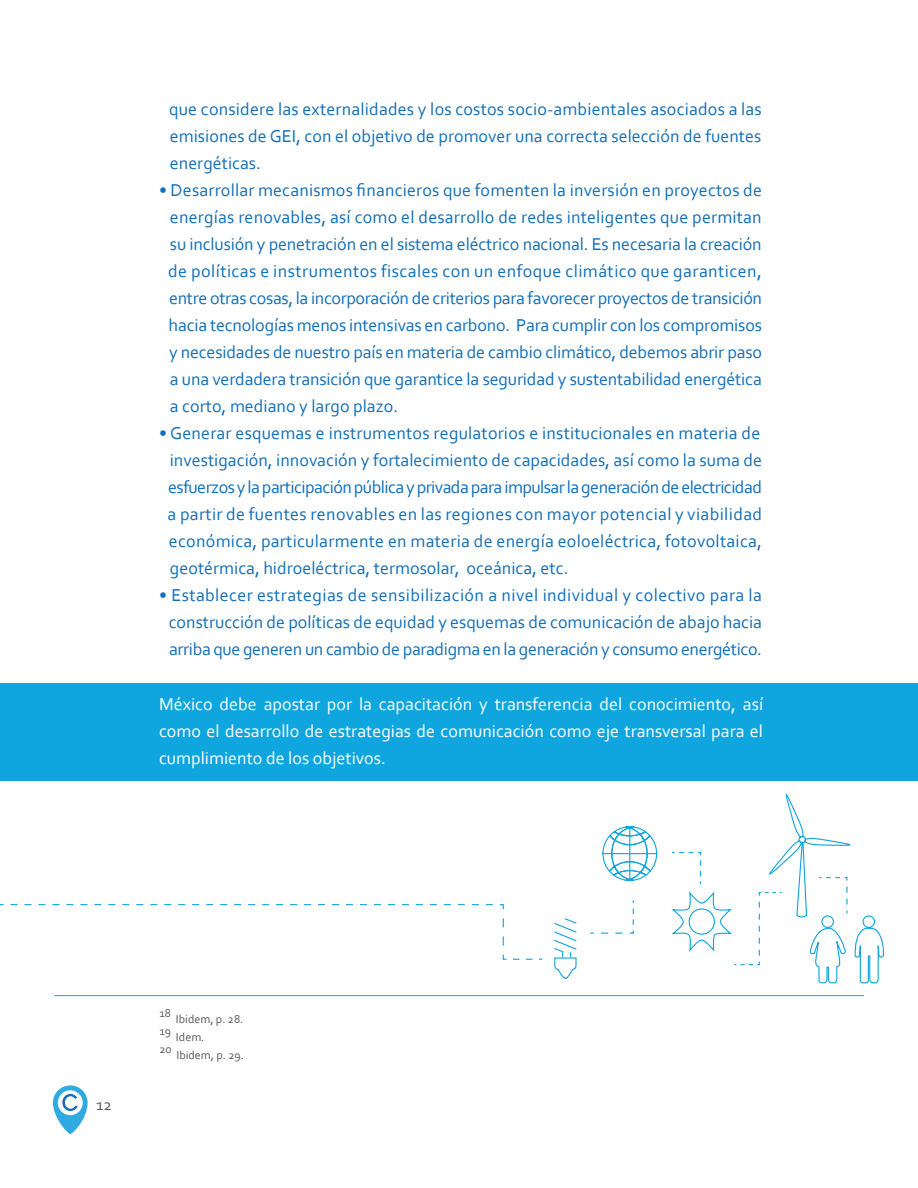
<style>
.page{position:relative;width:918px;height:1188px;background:#fff}
.page>*{position:absolute;margin:0;border:0;box-sizing:border-box;transform-origin:0 0}
.t1{font:18px "Corbel";color:#136fb8}
.t2{font:18px/27px "Corbel";color:#fff;text-align:justify}
.t3{font:18px "Corbel";letter-spacing:-.02em;color:#136fb8}
.t4{font:18px "Corbel";letter-spacing:.02em;color:#136fb8}
.t5{font:18px "Corbel";letter-spacing:-.03em;color:#136fb8}
.t6{font:18px "Corbel";letter-spacing:.025em;color:#136fb8}
.t7{font:16.5px "Corbel";color:#57585a}
.t8{font:12px "Corbel";color:#57585a}
.s1{font-family:"Drugs";font-size:28.95px;color:#30abe1}
</style>
<div class="page">
<svg style="left:53px;top:1085px;width:35px;height:49px"></svg>
<div style="left:58px;top:1090px;width:25px;height:25px;background:#fff;border-radius:50%"></div>
<svg style="left:62px;top:1093px;width:16px;height:18px"></svg>
<hr style="left:54px;top:995px;width:810px;height:1px;background:#0fa5df">
<div style="left:0;top:683px;width:918px;height:97px;background:#0fa5df"></div>
<svg style="left:0;top:904px;width:543px;height:56px"></svg>
<svg style="left:602px;top:826px;width:56px;height:56px"></svg>
<svg style="left:554px;top:918px;width:23px;height:61px"></svg>
<svg style="left:590px;top:900px;width:44px;height:34px"></svg>
<svg style="left:671px;top:793px;width:213px;height:191px"></svg>
<p class="t1" style="left:169px;top:98px;width:594px">que considere las externalidades y los costos socio-ambientales asociados a las</p>
<p class="t1" style="left:170px;top:125px;width:593px">emisiones de GEI, con el objetivo de promover una correcta selección de fuentes</p>
<p class="t1" style="left:170px;top:152px;width:93px">energéticas.</p>
<p class="t1" style="left:159px;top:179px;width:604px">• Desarrollar mecanismos financieros que fomenten la inversión en proyectos de</p>
<p class="t1" style="left:170px;top:206px;width:593px">energías renovables, así como el desarrollo de redes inteligentes que permitan</p>
<p class="t1" style="left:170px;top:233px;width:593px">su inclusión y penetración en el sistema eléctrico nacional. Es necesaria la creación</p>
<p class="t6" style="left:168px;top:260px;width:595px">de políticas e instrumentos fiscales con un enfoque climático que garanticen,</p>
<p class="t3" style="left:169px;top:287px;width:594px">entre otras cosas, la incorporación de criterios para favorecer proyectos de transición</p>
<p class="t1" style="left:169px;top:314px;width:595px">hacia tecnologías menos intensivas en carbono. Para cumplir con los compromisos</p>
<p class="t1" style="left:169px;top:341px;width:594px">y necesidades de nuestro país en materia de cambio climático, debemos abrir paso</p>
<p class="t1" style="left:170px;top:368px;width:593px">a una verdadera transición que garantice la seguridad y sustentabilidad energética</p>
<p class="t1" style="left:170px;top:395px;width:230px">a corto, mediano y largo plazo.</p>
<p class="t1" style="left:159px;top:422px;width:603px">• Generar esquemas e instrumentos regulatorios e institucionales en materia de</p>
<p class="t1" style="left:170px;top:449px;width:594px">investigación, innovación y fortalecimiento de capacidades, así como la suma de</p>
<p class="t5" style="left:168px;top:476px;width:595px">esfuerzos y la participación pública y privada para impulsar la generación de electricidad</p>
<p class="t4" style="left:168px;top:503px;width:596px">a partir de fuentes renovables en las regiones con mayor potencial y viabilidad</p>
<p class="t1" style="left:169px;top:530px;width:594px">económica, particularmente en materia de energía eoloeléctrica, fotovoltaica,</p>
<p class="t1" style="left:170px;top:557px;width:400px">geotérmica, hidroeléctrica, termosolar, oceánica, etc.</p>
<p class="t4" style="left:159px;top:584px;width:604px">• Establecer estrategias de sensibilización a nivel individual y colectivo para la</p>
<p class="t1" style="left:169px;top:611px;width:595px">construcción de políticas de equidad y esquemas de comunicación de abajo hacia</p>
<p class="t3" style="left:169px;top:638px;width:594px">arriba que generen un cambio de paradigma en la generación y consumo energético.</p>
<p class="t2" style="left:159px;top:690px;width:606px">México debe apostar por la capacitación y transferencia del conocimiento, así como el desarrollo de estrategias de comunicación como eje transversal para el cumplimiento de los objetivos.</p>
<p class="t7" style="left:62px;top:1094px;width:52px"><span class="s1">c</span> 12</p>
<p class="t8" style="left:160px;top:1006px;width:13px">18</p>
<p class="t8" style="left:176px;top:1012px;width:69px">Ibidem, p. 28.</p>
<p class="t8" style="left:160px;top:1024px;width:13px">19</p>
<p class="t8" style="left:176px;top:1030px;width:30px">Idem.</p>
<p class="t8" style="left:160px;top:1042px;width:14px">20</p>
<p class="t8" style="left:176px;top:1048px;width:69px">Ibidem, p. 29.</p>
</div>
